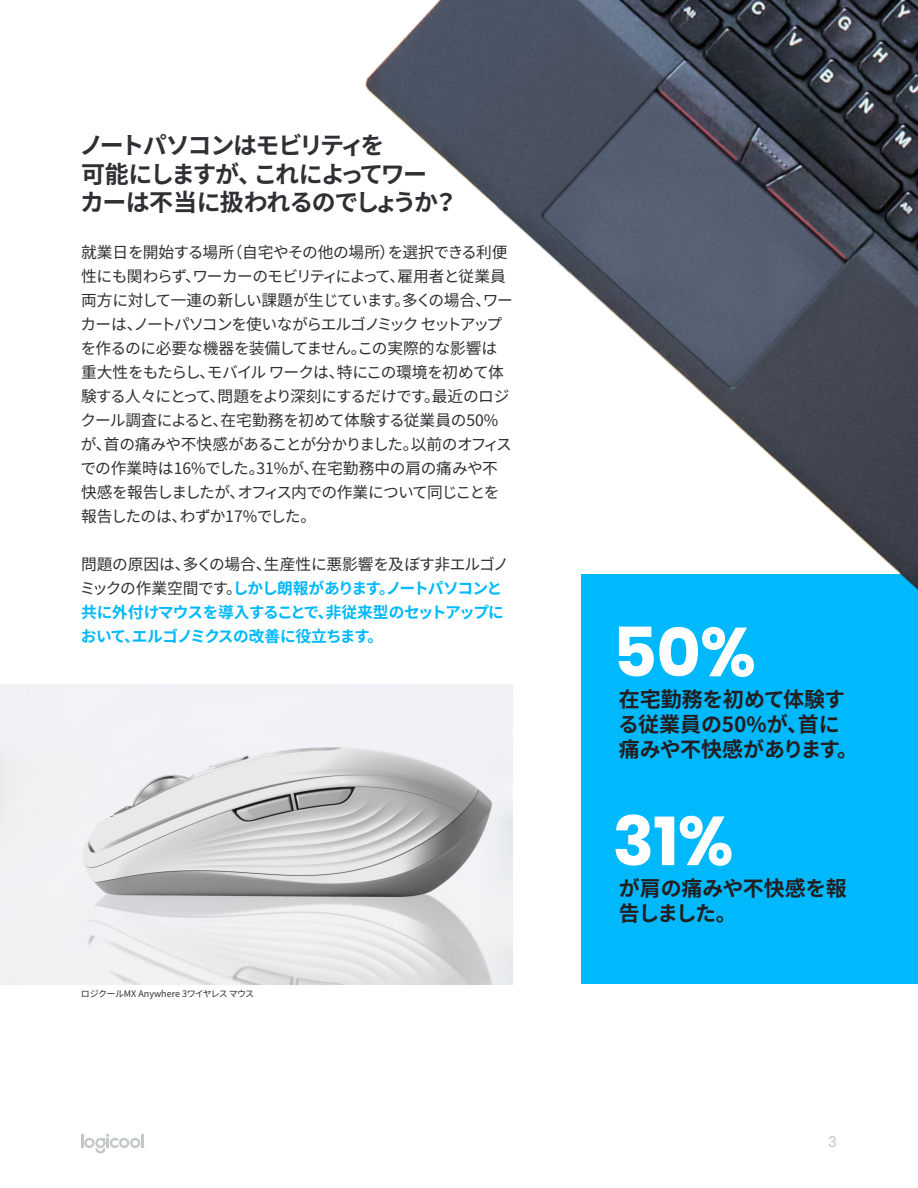
<style>
.page{position:relative;width:918px;height:1188px;background:#fff}
.page>*{position:absolute;margin:0;border:0;box-sizing:border-box;transform-origin:0 0}
.Large_White{font:700 68.7px "Poppins";color:#fff}
.Header_1{font:700 24px/28.5px "Noto Sans CJ Kjp";letter-spacing:-.07em;color:#2e3033}
.Header_2{font:700 21px/25.2px "Noto Sans CJ Kjp";letter-spacing:-.01em;color:#231f20}
.t1{font:15.75px/24px "Noto Sans CJ Kjp";letter-spacing:-.05em;color:#2e3033}
.t2{font:700 15.75px/24px "Noto Sans CJ Kjp";letter-spacing:-.055em;color:#00b8fc}
.t3{font:15px "Poppins";color:#c2c7c7}
.t4{font:9px "Noto Sans CJ Kjp";letter-spacing:-.03em;color:#2e3033}
.s1{font-weight:400;color:#2e3033}
</style>
<div class="page">
<svg style="left:81px;top:1134px;width:65px;height:20px"></svg>
<hr style="left:141px;top:1134px;width:3px;height:14px;background:#c2c7c7">
<div style="left:581px;top:575px;width:337px;height:409px;background:#00b8fc"></div>
<img style="left:183px;top:0;width:735px;height:685px">
<img style="left:0;top:685px;width:513px;height:299px">
<p class="Header_1" style="left:80px;top:132px;width:380px">ノートパソコンはモビリティを<br>可能にしますが、これによってワー<br>カーは不当に扱われるのでしょうか？</p>
<p class="t1" style="left:80px;top:240px;width:434px">就業日を開始する場所（自宅やその他の場所）を選択できる利便性にも関わらず、ワーカーのモビリティによって、雇用者と従業員両方に対して一連の新しい課題が生じています。多くの場合、ワーカーは、ノートパソコンを使いながらエルゴノミック セットアップを作るのに必要な機器を装備してません。この実際的な影響は重大性をもたらし、モバイル ワークは、特にこの環境を初めて体験する人々にとって、問題をより深刻にするだけです。最近のロジクール調査によると、在宅勤務を初めて体験する従業員の50%が、首の痛みや不快感があることが分かりました。以前のオフィスでの作業時は16%でした。31%が、在宅勤務中の肩の痛みや不快感を報告しましたが、オフィス内での作業について同じことを報告したのは、わずか17%でした。</p>
<p class="t2" style="left:80px;top:552px;width:431px"><span class="s1">問題の原因は、多くの場合、生産性に悪影響を及ぼす非エルゴノミックの作業空間です。</span>しかし朗報があります。ノートパソコンと共に外付けマウスを導入することで、非従来型のセットアップにおいて、エルゴノミクスの改善に役立ちます。</p>
<p class="t4" style="left:81px;top:989px;width:175px">ロジクールMX Anywhere 3ワイヤレス マウス</p>
<p class="Large_White" style="left:613px;top:612px;width:144px">50%</p>
<p class="Header_2" style="left:618px;top:687px;width:242px">在宅勤務を初めて体験する従業員の50%が、首に痛みや不快感があります。</p>
<p class="Large_White" style="left:613px;top:801px;width:122px">31%</p>
<p class="Header_2" style="left:619px;top:876px;width:230px">が肩の痛みや不快感を報告しました。</p>
<p class="t3" style="left:828px;top:1134px;width:10px">3</p>
</div>
